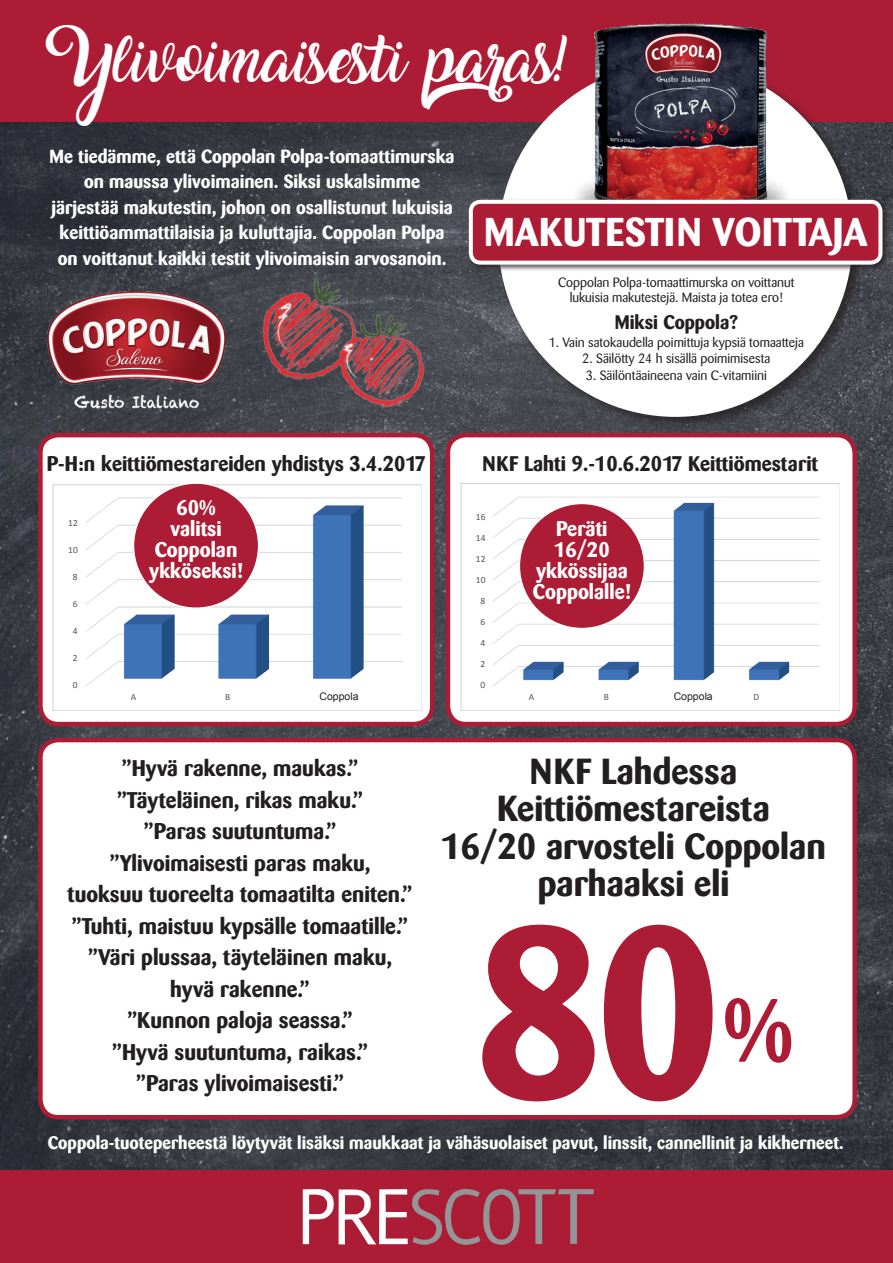
<style>
.page{position:relative;width:893px;height:1263px;background:#fff}
.page>*{position:absolute;margin:0;border:0;box-sizing:border-box;transform-origin:0 0}
.t1{font:700 238.8px "Barmeno";color:#ac1c34}
.t2{font:700 88.95px "Barmeno";color:#ac1c34}
.t3{font:42px "Amarillo";color:#fff}
.t4{font:700 39.75px "Barmeno";color:#fff}
.t5{font:700 35.85px/37.5px "Barmeno";color:#231f20;text-align:center}
.t6{font:700 22.5px/31.5px "Barmeno";color:#231f20;text-align:center}
.t7{font:700 21px "Barmeno";color:#231f20}
.t8{font:700 21px/21px "Barmeno";color:#fff;text-align:center}
.t9{font:700 19.5px "Barmeno";color:#231f20}
.t10{font:700 18.75px/25.5px "Barmeno";color:#fff;text-align:center}
.t11{font:700 18px "Barmeno";color:#fff}
.t12{font:13.35px/15.5px "Barmeno";color:#231f20;text-align:center}
.t13{font:10.5px "Arial";color:#231f20}
.t14{font:9.45px "Calibri";letter-spacing:.025em;color:#515455}
</style>
<div class="page">
<img style="left:0;top:122px;width:893px;height:1049px">
<div style="left:0;top:0;width:893px;height:122px;background:#ac1c34"></div>
<img style="left:256px;top:261px;width:175px;height:162px">
<div style="left:40px;top:740px;width:815px;height:377px;background:#fff;border-radius:18px"></div>
<div style="left:38px;top:738px;width:819px;height:381px;border:4px solid #ac1c34;border-radius:18px"></div>
<div style="left:496px;top:60px;width:370px;height:371px;background:#231f20;opacity:.75"></div>
<svg style="left:489px;top:60px;width:373px;height:366px"></svg>
<img style="left:569px;top:24px;width:223px;height:174px">
<div style="left:467px;top:198px;width:423px;height:74px;background:#231f20;opacity:.75"></div>
<div style="left:471px;top:202px;width:409px;height:61px;background:#ac1c34;border-radius:10px"></div>
<div style="left:469px;top:200px;width:413px;height:65px;border:4px solid #fff;border-radius:10px"></div>
<div style="left:0;top:1171px;width:893px;height:92px;background:#ac1c34"></div>
<svg style="left:303px;top:1189px;width:291px;height:56px"></svg>
<div style="left:448px;top:435px;width:407px;height:289px;background:#fff;border-radius:18px"></div>
<div style="left:446px;top:433px;width:411px;height:293px;border:4px solid #ac1c34;border-radius:18px"></div>
<img style="left:492px;top:496px;width:328px;height:190px">
<div style="left:461px;top:483px;width:379px;height:227px;border:1px solid #cfd1d0"></div>
<div style="left:519px;top:503px;width:125px;height:125px;background:#ac1c34;border-radius:50%"></div>
<div style="left:519px;top:503px;width:126px;height:126px;border:2px solid #fff;border-radius:50%"></div>
<div style="left:40px;top:435px;width:392px;height:289px;background:#fff;border-radius:18px"></div>
<div style="left:38px;top:433px;width:396px;height:293px;border:4px solid #ac1c34;border-radius:18px"></div>
<img style="left:85px;top:497px;width:317px;height:189px">
<div style="left:53px;top:484px;width:369px;height:226px;border:1px solid #cfd1d0"></div>
<div style="left:134px;top:483px;width:125px;height:125px;background:#ac1c34;border-radius:50%"></div>
<img style="left:48px;top:291px;width:177px;height:118px">
<h3 class="t3" style="left:46px;top:43px;width:532px">Ylivoimaisesti paras!</h3>
<p class="t10" style="left:50px;top:143px;width:407px">Me tiedämme, että Coppolan Polpa-tomaattimurska on maussa ylivoimainen. Siksi uskalsimme järjestää makutestin, johon on osallistunut lukuisia keittiöammattilaisia ja kuluttajia. Coppolan Polpa on voittanut kaikki testit ylivoimaisin arvosanoin.</p>
<h3 class="t4" style="left:484px;top:208px;width:385px">MAKUTESTIN VOITTAJA</h3>
<p class="t12" style="left:558px;top:274px;width:238px">Coppolan Polpa-tomaattimurska on voittanut lukuisia makutestejä. Maista ja totea ero!</p>
<p class="t9" style="left:615px;top:310px;width:125px">Miksi Coppola?</p>
<p class="t12" style="left:549px;top:334px;width:257px">1. Vain satokaudella poimittuja kypsiä tomaatteja</p>
<p class="t12" style="left:582px;top:351px;width:190px">2. Säilötty 24 h sisällä poimimisesta</p>
<p class="t12" style="left:586px;top:367px;width:182px">3. Säilöntäaineena vain C-vitamiini</p>
<p class="t7" style="left:47px;top:451px;width:380px">P-H:n keittiömestareiden yhdistys 3.4.2017</p>
<p class="t8" style="left:149px;top:497px;width:95px">60% valitsi<br>Coppolan ykköseksi!</p>
<p class="t14" style="left:68px;top:517px;width:11px">12</p>
<p class="t14" style="left:68px;top:544px;width:11px">10</p>
<p class="t14" style="left:73px;top:571px;width:6px">8</p>
<p class="t14" style="left:73px;top:598px;width:6px">6</p>
<p class="t7" style="left:482px;top:451px;width:337px">NKF Lahti 9.-10.6.2017 Keittiömestarit</p>
<p class="t14" style="left:476px;top:511px;width:11px">16</p>
<p class="t14" style="left:476px;top:532px;width:11px">14</p>
<p class="t14" style="left:476px;top:553px;width:11px">12</p>
<p class="t14" style="left:476px;top:574px;width:11px">10</p>
<p class="t14" style="left:480px;top:595px;width:6px">8</p>
<p class="t8" style="left:533px;top:518px;width:100px">Peräti<br>16/20 ykkössijaa<br>Coppolalle!</p>
<p class="t14" style="left:480px;top:616px;width:6px">6</p>
<p class="t14" style="left:73px;top:625px;width:6px">4</p>
<p class="t14" style="left:480px;top:637px;width:6px">4</p>
<p class="t14" style="left:73px;top:652px;width:6px">2</p>
<p class="t14" style="left:480px;top:658px;width:6px">2</p>
<p class="t14" style="left:73px;top:679px;width:6px">0</p>
<p class="t14" style="left:480px;top:679px;width:6px">0</p>
<p class="t13" style="left:319px;top:689px;width:41px">Coppola</p>
<p class="t14" style="left:131px;top:691px;width:7px">A</p>
<p class="t14" style="left:225px;top:691px;width:7px">B</p>
<p class="t14" style="left:319px;top:691px;width:7px">C</p>
<p class="t13" style="left:674px;top:689px;width:41px">Coppola</p>
<p class="t14" style="left:529px;top:691px;width:7px">A</p>
<p class="t14" style="left:604px;top:691px;width:7px">B</p>
<p class="t14" style="left:679px;top:691px;width:7px">C</p>
<p class="t14" style="left:753px;top:691px;width:7px">D</p>
<p class="t6" style="left:68px;top:753px;width:346px">”Hyvä rakenne, maukas.” ”Täyteläinen, rikas maku.”<br>”Paras suutuntuma.”<br>”Ylivoimaisesti paras maku,<br>tuoksuu tuoreelta tomaatilta eniten.” ”Tuhti, maistuu kypsälle tomaatille.” ”Väri plussaa, täyteläinen maku, hyvä rakenne.”<br>”Kunnon paloja seassa.”<br>”Hyvä suutuntuma, raikas.”<br>”Paras ylivoimaisesti.”</p>
<h3 class="t5" style="left:441px;top:752px;width:386px">NKF Lahdessa<br>Keittiömestareista<br>16/20 arvosteli Coppolan parhaaksi eli</h3>
<h1 class="t1" style="left:474px;top:870px;width:251px">80</h1>
<h2 class="t2" style="left:723px;top:977px;width:72px">%</h2>
<p class="t11" style="left:48px;top:1132px;width:797px">Coppola-tuoteperheestä löytyvät lisäksi maukkaat ja vähäsuolaiset pavut, linssit, cannellinit ja kikherneet.</p>
</div>
